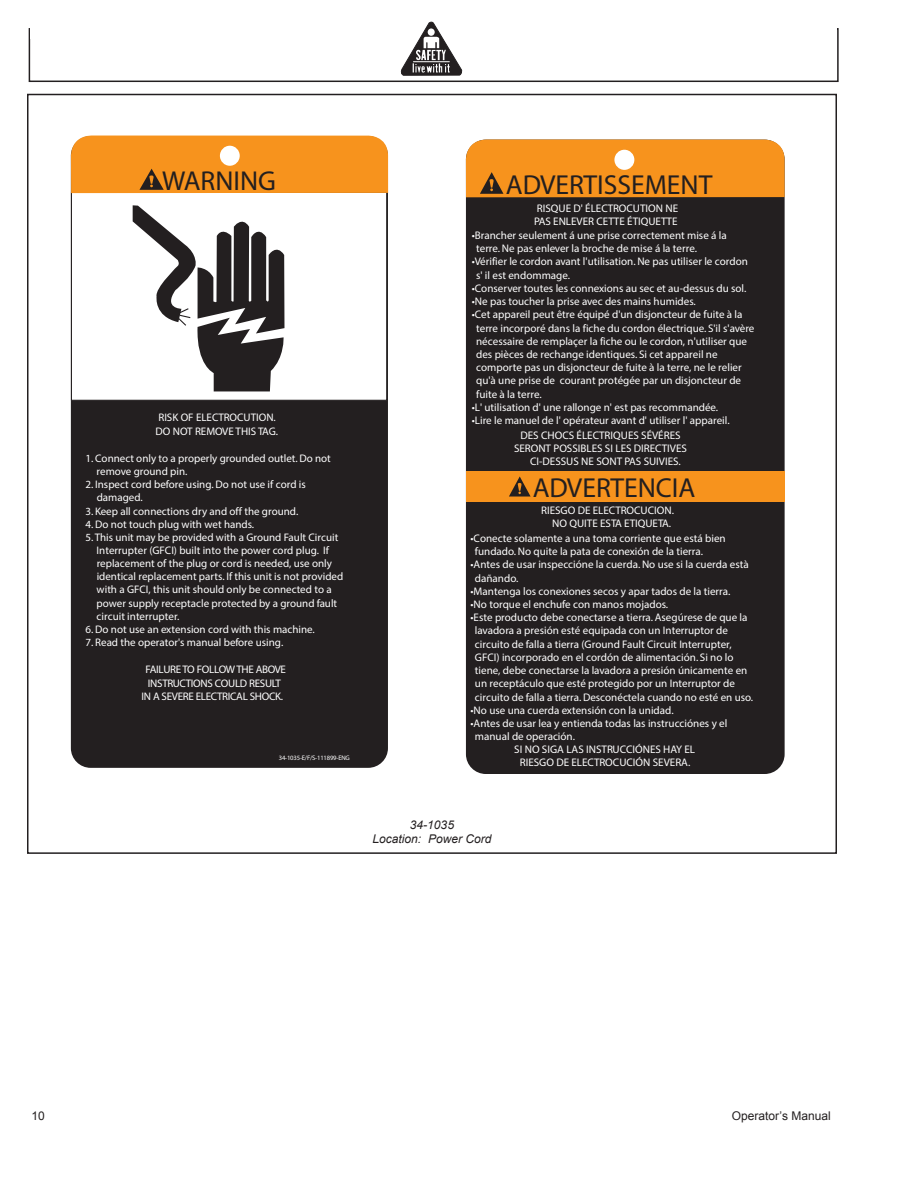
<style>
.page{position:relative;width:918px;height:1188px;background:#fff}
.page>*{position:absolute;margin:0;border:0;box-sizing:border-box;transform-origin:0 0}
.t1{font:27.6px "Courier";color:#231f20}
.t2{font:27.45px "Courier";color:#231f20}
.Location{font:italic 12px "Arial";color:#231f20}
.t3{font:12px "Arial";color:#231f20}
.t4{font:10.95px/13.2px "Courier";color:#fff}
.t5{font:10.95px/13.2px "Courier";letter-spacing:-.025em;color:#fff;text-align:center}
.t6{font:6.6px "Courier";letter-spacing:-.025em;color:#fff}
</style>
<div class="page">
<div style="left:29px;top:28px;width:810px;height:54px;border:2px solid #231f20"></div>
<div style="left:30px;top:22px;width:806px;height:16px;background:#fff"></div>
<svg style="left:401px;top:22px;width:61px;height:54px"></svg>
<div style="left:71px;top:136px;width:317px;height:632px;background:#231f20;border-radius:20px"></div>
<div style="left:71px;top:192px;width:316px;height:209px;background:#fff;border:1px solid #231f20"></div>
<svg style="left:133px;top:205px;width:152px;height:186px"></svg>
<div style="left:71px;top:136px;width:317px;height:57px;background:#f7931d"></div>
<div style="left:466px;top:140px;width:319px;height:634px;background:#231f20;border-radius:20px"></div>
<div style="left:466px;top:139px;width:319px;height:58px;background:#f7931d"></div>
<div style="left:466px;top:472px;width:318px;height:30px;background:#f7931d"></div>
<svg style="left:509px;top:476px;width:22px;height:21px"></svg>
<p class="t2" style="left:162px;top:164px;width:115px">WARNING</p>
<p class="t1" style="left:506px;top:168px;width:208px">ADVERTISSEMENT</p>
<p class="t4" style="left:476px;top:229px;width:252px;text-indent:-4px">•Brancher seulement á une prise correctement mise á la terre. Ne pas enlever la broche de mise á la terre.</p>
<p class="t4" style="left:476px;top:255px;width:273px;text-indent:-4px">•Vérifier le cordon avant l'utilisation. Ne pas utiliser le cordon s' il est endommage.</p>
<p class="t4" style="left:472px;top:281px;width:276px">•Conserver toutes les connexions au sec et au-dessus du sol.</p>
<p class="t4" style="left:472px;top:295px;width:226px">•Ne pas toucher la prise avec des mains humides.</p>
<p class="t4" style="left:476px;top:308px;width:280px;text-indent:-4px">•Cet appareil peut être équipé d'un disjoncteur de fuite à la terre incorporé dans la fiche du cordon électrique. S'il s'avère nécessaire de remplaçer la fiche ou le cordon, n'utiliser que des pièces de rechange identiques. Si cet appareil ne comporte pas un disjoncteur de fuite à la terre, ne le relier qu'à une prise de courant protégée par un disjoncteur de fuite à la terre.</p>
<p class="t4" style="left:472px;top:400px;width:248px">•L' utilisation d' une rallonge n' est pas recommandée.</p>
<p class="t4" style="left:472px;top:414px;width:260px">•Lire le manuel de l' opérateur avant d' utiliser l' appareil.</p>
<p class="t4" style="left:534px;top:201px;width:146px">RISQUE D' ÉLECTROCUTION NE<br>PAS ENLEVER CETTE ÉTIQUETTE</p>
<p class="t4" style="left:156px;top:411px;width:124px">RISK OF ELECTROCUTION.<br>DO NOT REMOVE THIS TAG.</p>
<p class="t4" style="left:521px;top:428px;width:162px">DES CHOCS ÉLECTRIQUES SÉVÉRES</p>
<p class="t4" style="left:514px;top:442px;width:174px">SERONT POSSIBLES SI LES DIRECTIVES</p>
<p class="t4" style="left:530px;top:455px;width:152px">CI-DESSUS NE SONT PAS SUIVIES.</p>
<p class="t4" style="left:97px;top:451px;width:236px;text-indent:-11px">1. Connect only to a properly grounded outlet. Do not remove ground pin.</p>
<p class="t4" style="left:97px;top:478px;width:211px;text-indent:-11px">2. Inspect cord before using. Do not use if cord is damaged.</p>
<p class="t4" style="left:86px;top:504px;width:214px">3. Keep all connections dry and off the ground.</p>
<p class="t4" style="left:86px;top:517px;width:170px">4. Do not touch plug with wet hands.</p>
<p class="t4" style="left:86px;top:530px;width:254px">5.This unit may be provided with a Ground Fault Circuit</p>
<p class="t4" style="left:97px;top:544px;width:234px">Interrupter (GFCI) built into the power cord plug. If</p>
<p class="t4" style="left:97px;top:557px;width:237px">replacement of the plug or cord is needed, use only</p>
<p class="t4" style="left:97px;top:570px;width:248px">identical replacement parts. If this unit is not provided</p>
<p class="t4" style="left:97px;top:583px;width:237px">with a GFCI, this unit should only be connected to a</p>
<p class="t4" style="left:97px;top:596px;width:242px">power supply receptacle protected by a ground fault</p>
<p class="t4" style="left:97px;top:609px;width:84px">circuit interrupter.</p>
<p class="t4" style="left:86px;top:623px;width:231px">6. Do not use an extension cord with this machine.</p>
<p class="t4" style="left:86px;top:636px;width:199px">7. Read the operator's manual before using.</p>
<p class="t1" style="left:533px;top:470px;width:164px">ADVERTENCIA</p>
<p class="t4" style="left:541px;top:503px;width:134px;text-align:right">RIESGO DE ELECTROCUCION.<br>NO QUITE ESTA ETIQUETA.</p>
<p class="t4" style="left:475px;top:531px;width:252px;text-indent:-4px">•Conecte solamente a una toma corriente que está bien fundado. No quite la pata de conexión de la tierra.</p>
<p class="t4" style="left:475px;top:558px;width:275px;text-indent:-4px">•Antes de usar inspeccióne la cuerda. No use si la cuerda està dañando.</p>
<p class="t4" style="left:471px;top:584px;width:261px">•Mantenga los conexiones secos y apar tados de la tierra.</p>
<p class="t4" style="left:471px;top:598px;width:199px">•No torque el enchufe con manos mojados.</p>
<p class="t4" style="left:475px;top:611px;width:280px;text-indent:-4px">•Este producto debe conectarse a tierra. Asegúrese de que la lavadora a presión esté equipada con un Interruptor de circuito de falla a tierra (Ground Fault Circuit Interrupter, GFCI) incorporado en el cordón de alimentación. Si no lo tiene, debe conectarse la lavadora a presión únicamente en un receptáculo que esté protegido por un Interruptor de circuito de falla a tierra. Desconéctela cuando no esté en uso.</p>
<p class="t4" style="left:471px;top:703px;width:205px">•No use una cuerda extensión con la unidad.</p>
<p class="t4" style="left:475px;top:717px;width:254px;text-indent:-4px">•Antes de usar lea y entienda todas las instrucciónes y el manual de operación.</p>
<p class="t5" style="left:142px;top:663px;width:146px">FAILURE TO FOLLOW THE ABOVE<br>INSTRUCTIONS COULD RESULT<br>IN A SEVERE ELECTRICAL SHOCK.</p>
<p class="t4" style="left:514px;top:742px;width:182px;text-align:center">SI NO SIGA LAS INSTRUCCIÓNES HAY EL<br>RIESGO DE ELECTROCUCIÓN SEVERA.</p>
<p class="t6" style="left:279px;top:754px;width:73px">34-1035-E/F/S-111899-ENG</p>
<p class="Location" style="left:410px;top:817px;width:46px">34-1035</p>
<p class="Location" style="left:373px;top:831px;width:120px">Location: Power Cord</p>
<p class="t3" style="left:32px;top:1108px;width:15px">10</p>
<p class="t3" style="left:732px;top:1108px;width:100px">Operator’s Manual</p>
</div>
